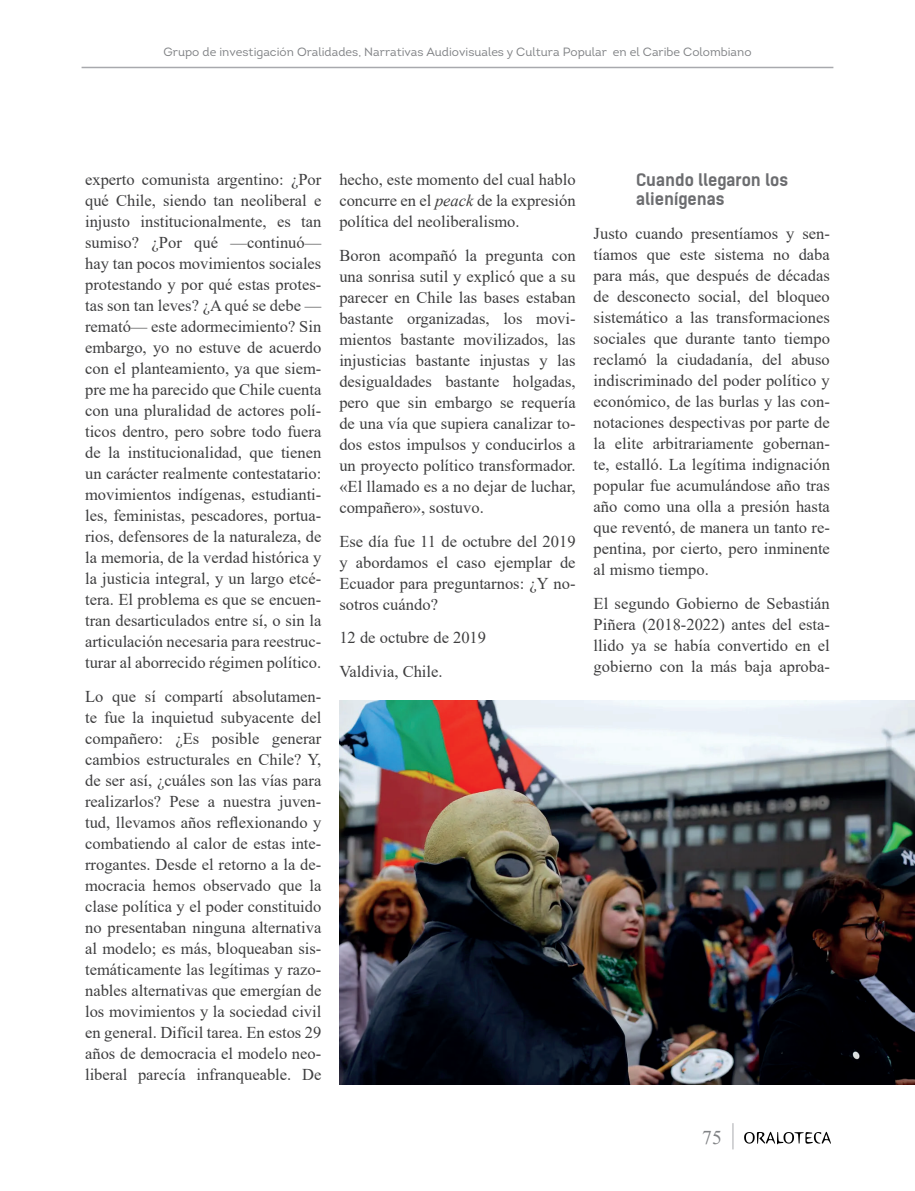
<style>
.page{position:relative;width:915px;height:1191px;background:#fff}
.page>*{position:absolute;margin:0;border:0;box-sizing:border-box;transform-origin:0 0}
.t1{font:19.5px "Times New Roman";color:#808285}
.t2{font:16.5px/21px "Times New Roman";color:#3e3e3f;text-align:justify}
.t3{font:700 16.5px/19.5px "Kelson Sans";color:#6c6d70}
.t4{font:12px "Intro";color:#808285}
.s1{font-style:italic}
</style>
<div class="page">
<svg style="left:744px;top:1131px;width:86px;height:13px"></svg>
<svg style="left:732px;top:1123px;width:1px;height:26px"></svg>
<hr style="left:81px;top:67px;width:752px;height:1px;background:#a8a9ad">
<img style="left:339px;top:701px;width:575px;height:383px">
<p class="t4" style="left:163px;top:44px;width:589px">Grupo de investigación Oralidades, Narrativas Audiovisuales y Cultura Popular en el Caribe Colombiano</p>
<p class="t2" style="left:85px;top:168px;width:238px">experto comunista argentino: ¿Por qué Chile, siendo tan neoliberal e injusto institucionalmente, es tan sumiso? ¿Por qué —continuó— hay tan pocos movimientos sociales protestando y por qué estas protes&shy;tas son tan leves? ¿A qué se debe — remató— este adormecimiento? Sin embargo, yo no estuve de acuerdo con el planteamiento, ya que siem&shy;pre me ha parecido que Chile cuenta con una pluralidad de actores polí&shy;ticos dentro, pero sobre todo fuera de la institucionalidad, que tienen un carácter realmente contestatario: movimientos indígenas, estudianti&shy;les, feministas, pescadores, portua&shy;rios, defensores de la naturaleza, de la memoria, de la verdad histórica y la justicia integral, y un largo etcé&shy;tera. El problema es que se encuen&shy;tran desarticulados entre sí, o sin la articulación necesaria para reestruc&shy;turar al aborrecido régimen político.</p>
<p class="t2" style="left:85px;top:685px;width:238px">Lo que sí compartí absolutamen&shy;te fue la inquietud subyacente del compañero: ¿Es posible generar cambios estructurales en Chile? Y, de ser así, ¿cuáles son las vías para realizarlos? Pese a nuestra juven&shy;tud, llevamos años reflexionando y combatiendo al calor de estas inte&shy;rrogantes. Desde el retorno a la de&shy;mocracia hemos observado que la clase política y el poder constituido no presentaban ninguna alternativa al modelo; es más, bloqueaban sis&shy;temáticamente las legítimas y razo&shy;nables alternativas que emergían de los movimientos y la sociedad civil en general. Difícil tarea. En estos 29 años de democracia el modelo neo&shy;liberal parecía infranqueable. De</p>
<p class="t2" style="left:339px;top:168px;width:238px">hecho, este momento del cual hablo concurre en el <span class="s1">peack</span> de la expresión política del neoliberalismo.</p>
<p class="t2" style="left:339px;top:244px;width:238px">Boron acompañó la pregunta con una sonrisa sutil y explicó que a su parecer en Chile las bases estaban bastante organizadas, los movi&shy;mientos bastante movilizados, las injusticias bastante injustas y las desigualdades bastante holgadas, pero que sin embargo se requería de una vía que supiera canalizar to&shy;dos estos impulsos y conducirlos a un proyecto político transformador. «El llamado es a no dejar de luchar, compañero», sostuvo.</p>
<p class="t2" style="left:339px;top:530px;width:238px">Ese día fue 11 de octubre del 2019 y abordamos el caso ejemplar de Ecuador para preguntarnos: ¿Y no&shy;sotros cuándo?</p>
<p class="t2" style="left:339px;top:620px;width:148px;line-height:33.8px">12 de octubre de 2019<br>Valdivia, Chile.</p>
<p class="t3" style="left:636px;top:170px;width:153px">Cuando llegaron los alienígenas</p>
<p class="t2" style="left:593px;top:223px;width:238px">Justo cuando presentíamos y sen&shy;tíamos que este sistema no daba para más, que después de décadas de desconecto social, del bloqueo sistemático a las transformaciones sociales que durante tanto tiempo reclamó la ciudadanía, del abuso indiscriminado del poder político y económico, de las burlas y las con&shy;notaciones despectivas por parte de la elite arbitrariamente gobernan&shy;te, estalló. La legítima indignación popular fue acumulándose año tras año como una olla a presión hasta que reventó, de manera un tanto re&shy;pentina, por cierto, pero inminente al mismo tiempo.</p>
<p class="t2" style="left:593px;top:592px;width:238px">El segundo Gobierno de Sebastián Piñera (2018-2022) antes del esta&shy;llido ya se había convertido en el gobierno con la más baja aproba-</p>
<p class="t1" style="left:702px;top:1123px;width:21px">75</p>
</div>
